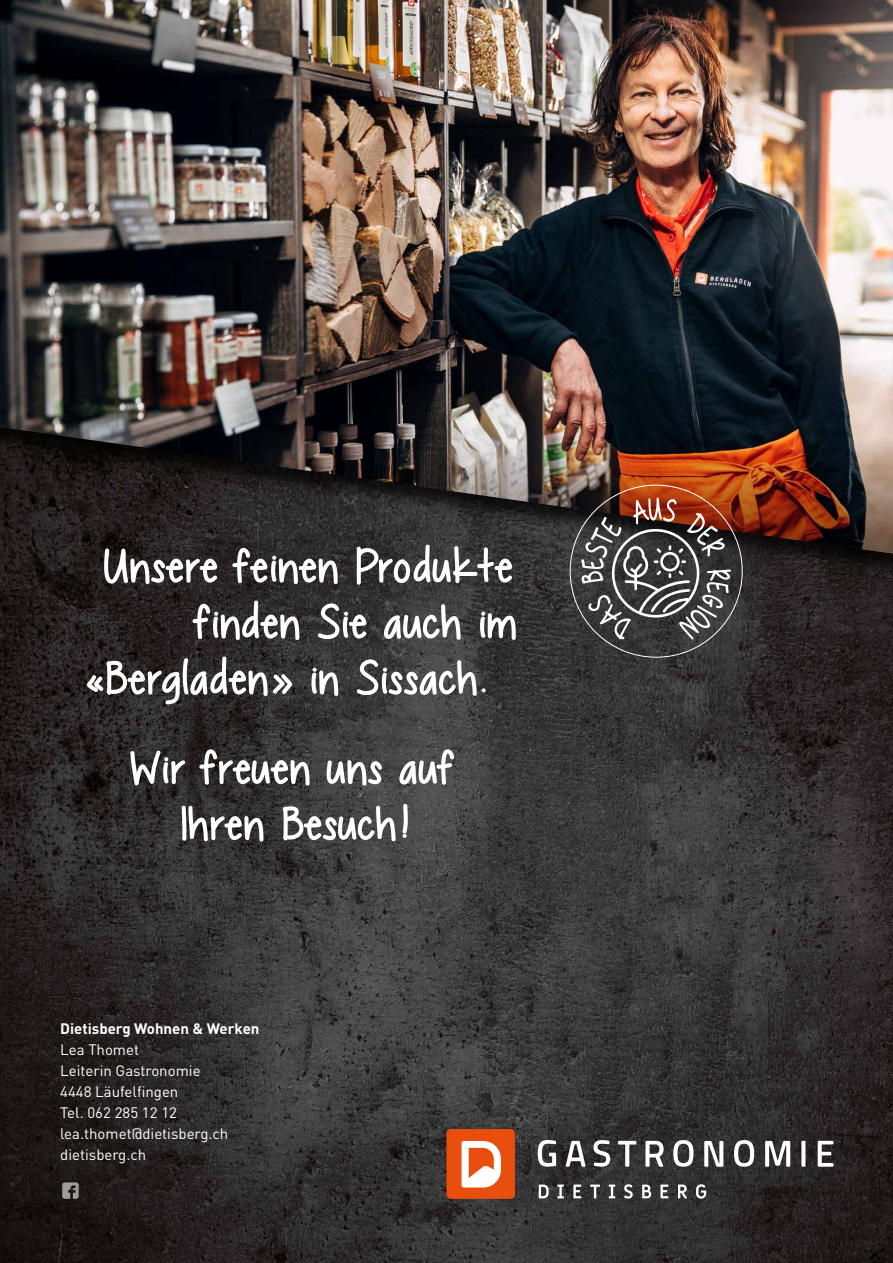
<style>
.page{position:relative;width:893px;height:1263px;background:#fff}
.page>*{position:absolute;margin:0;border:0;box-sizing:border-box;transform-origin:0 0}
.t1{font:61.5px/55.9px "Chocolate Covered Raindrops";letter-spacing:.02em;color:#fff;text-align:center}
.t2{font:15px/21px "DIN";color:#fff}
.t3{font:700 15px "DIN";color:#fff}
</style>
<div class="page">
<img style="left:0;top:578px;width:893px;height:685px">
<div style="left:0;top:0;width:893px;height:578px;background:#000;opacity:.75"></div>
<img style="left:0;top:0;width:893px;height:555px">
<svg style="left:62px;top:1182px;width:17px;height:17px"></svg>
<svg style="left:446px;top:1129px;width:69px;height:70px"></svg>
<svg style="left:539px;top:1184px;width:167px;height:14px"></svg>
<svg style="left:765px;top:1141px;width:25px;height:26px"></svg>
<svg style="left:593px;top:1140px;width:17px;height:27px"></svg>
<svg style="left:673px;top:1140px;width:20px;height:27px"></svg>
<svg style="left:734px;top:1140px;width:20px;height:27px"></svg>
<svg style="left:618px;top:1141px;width:18px;height:26px"></svg>
<svg style="left:645px;top:1141px;width:19px;height:26px"></svg>
<svg style="left:704px;top:1141px;width:19px;height:26px"></svg>
<svg style="left:801px;top:1141px;width:4px;height:26px"></svg>
<svg style="left:818px;top:1141px;width:15px;height:26px"></svg>
<svg style="left:566px;top:1141px;width:20px;height:26px"></svg>
<svg style="left:538px;top:1140px;width:18px;height:27px"></svg>
<svg style="left:581px;top:497px;width:150px;height:142px;background:#625552"></svg>
<h1 class="t1" style="left:94px;top:538px;width:410px">Unsere feinen Produkte</h1>
<h1 class="t1" style="left:184px;top:594px;width:323px">finden Sie auch im</h1>
<h1 class="t1" style="left:73px;top:650px;width:404px">«Bergladen» in Sissach.</h1>
<h1 class="t1" style="left:121px;top:739px;width:323px">Wir freuen uns auf<br>Ihren Besuch!</h1>
<p class="t3" style="left:60px;top:1019px;width:201px">Dietisberg Wohnen &amp; Werken</p>
<p class="t2" style="left:60px;top:1039px;width:170px">Lea Thomet<br>Leiterin Gastronomie<br>4448 Läufelfingen<br>Tel. 062 285 12 12 lea.thomet@dietisberg.ch dietisberg.ch</p>
</div>
